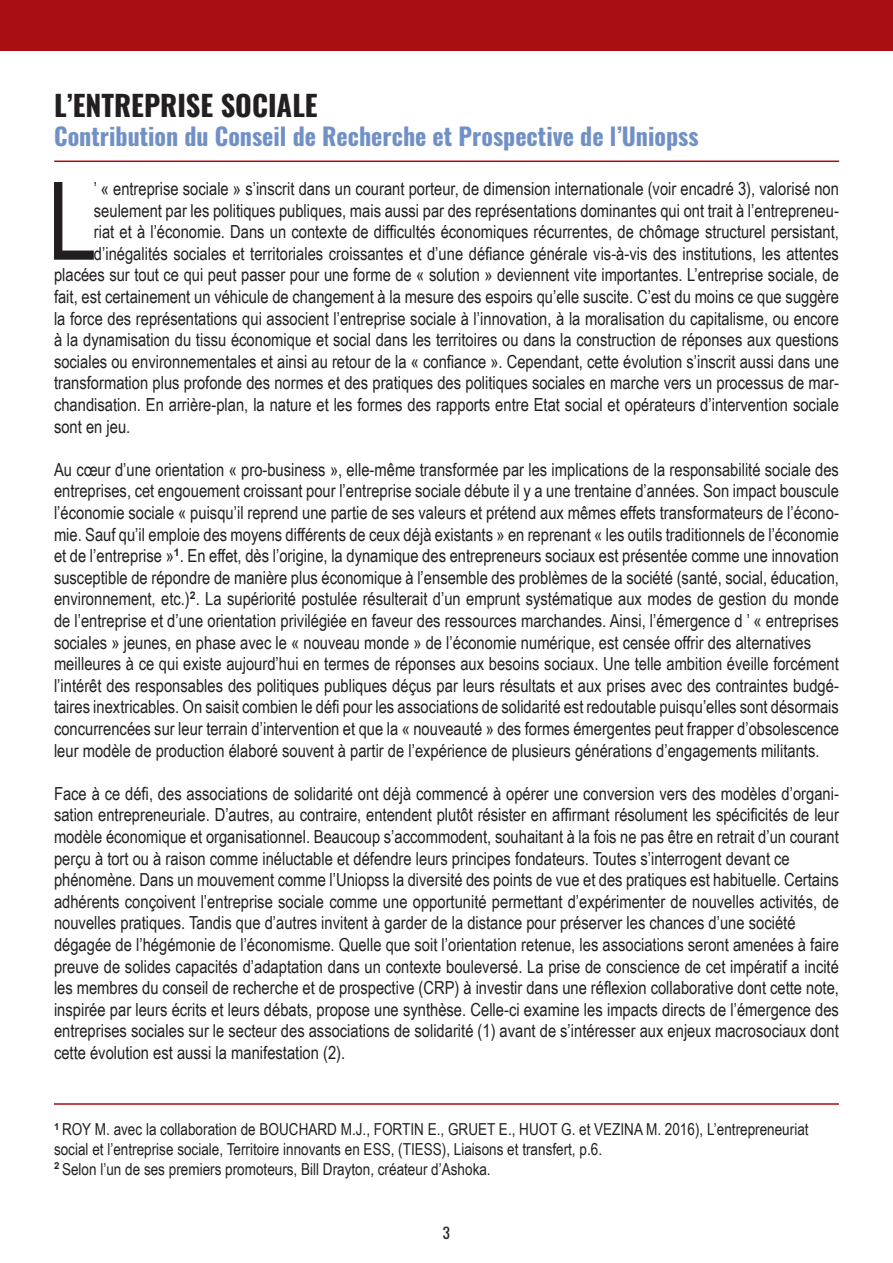
<style>
.page{position:relative;width:893px;height:1263px;background:#fff}
.page>*{position:absolute;margin:0;border:0;box-sizing:border-box;transform-origin:0 0}
.t1{font:108.6px "Arial Narrow";color:#231f20}
.t2{font:700 28.5px "Oswald";color:#231f20}
.t3{font:700 24px "Oswald";color:#7190c6}
.t4{font:18px/21.6px "Arial Narrow";color:#231f20;text-align:justify}
.t5{font:16.5px/19.8px "Arial Narrow";color:#231f20}
.t6{font:15px "Oswald";color:#231f20}
</style>
<div class="page">
<hr style="left:54px;top:1103px;width:785px;height:2px;background:#a70d11">
<div style="left:0;top:0;width:893px;height:51px;background:#a70d11"></div>
<hr style="left:54px;top:161px;width:785px;height:1px;background:#a70d11">
<p class="t2" style="left:54px;top:90px;width:265px">L’ENTREPRISE SOCIALE</p>
<p class="t3" style="left:54px;top:123px;width:646px">Contribution du Conseil de Recherche et Prospective de l’Uniopss</p>
<p class="t1" style="left:48px;top:142px;width:51px">L</p>
<p class="t4" style="left:94px;top:177px;width:747px">’ « entreprise sociale » s’inscrit dans un courant porteur, de dimension internationale (voir encadré 3), valorisé non</p>
<p class="t4" style="left:94px;top:199px;width:747px">seulement par les politiques publiques, mais aussi par des représentations dominantes qui ont trait à l’entrepreneu-</p>
<p class="t4" style="left:94px;top:220px;width:746px">riat et à l’économie. Dans un contexte de difficultés économiques récurrentes, de chômage structurel persistant,</p>
<p class="t4" style="left:94px;top:242px;width:747px">d’inégalités sociales et territoriales croissantes et d’une défiance générale vis-à-vis des institutions, les attentes</p>
<p class="t4" style="left:54px;top:263px;width:786px">placées sur tout ce qui peut passer pour une forme de « solution » deviennent vite importantes. L’entreprise sociale, de</p>
<p class="t4" style="left:54px;top:285px;width:786px">fait, est certainement un véhicule de changement à la mesure des espoirs qu’elle suscite. C’est du moins ce que suggère</p>
<p class="t4" style="left:54px;top:307px;width:786px">la force des représentations qui associent l’entreprise sociale à l’innovation, à la moralisation du capitalisme, ou encore</p>
<p class="t4" style="left:54px;top:328px;width:786px">à la dynamisation du tissu économique et social dans les territoires ou dans la construction de réponses aux questions</p>
<p class="t4" style="left:54px;top:350px;width:786px">sociales ou environnementales et ainsi au retour de la « confiance ». Cependant, cette évolution s’inscrit aussi dans une</p>
<p class="t4" style="left:54px;top:371px;width:786px">transformation plus profonde des normes et des pratiques des politiques sociales en marche vers un processus de mar-</p>
<p class="t4" style="left:54px;top:393px;width:786px">chandisation. En arrière-plan, la nature et les formes des rapports entre Etat social et opérateurs d’intervention sociale</p>
<p class="t4" style="left:54px;top:415px;width:78px">sont en jeu.</p>
<p class="t4" style="left:54px;top:458px;width:786px">Au cœur d’une orientation « pro-business », elle-même transformée par les implications de la responsabilité sociale des entreprises, cet engouement croissant pour l’entreprise sociale débute il y a une trentaine d’années. Son impact bouscule l’économie sociale « puisqu’il reprend une partie de ses valeurs et prétend aux mêmes effets transformateurs de l’écono&shy;mie. Sauf qu’il emploie des moyens différents de ceux déjà existants » en reprenant « les outils traditionnels de l’économie et de l’entreprise »<sup>1</sup>. En effet, dès l’origine, la dynamique des entrepreneurs sociaux est présentée comme une innovation susceptible de répondre de manière plus économique à l’ensemble des problèmes de la société (santé, social, éducation, environnement, etc.)<sup>2</sup>. La supériorité postulée résulterait d’un emprunt systématique aux modes de gestion du monde de l’entreprise et d’une orientation privilégiée en faveur des ressources marchandes. Ainsi, l’émergence d ’ « entreprises sociales » jeunes, en phase avec le « nouveau monde » de l’économie numérique, est censée offrir des alternatives</p>
<p class="t4" style="left:54px;top:652px;width:786px">meilleures à ce qui existe aujourd’hui en termes de réponses aux besoins sociaux. Une telle ambition éveille forcément l’intérêt des responsables des politiques publiques déçus par leurs résultats et aux prises avec des contraintes budgé&shy;taires inextricables. On saisit combien le défi pour les associations de solidarité est redoutable puisqu’elles sont désormais concurrencées sur leur terrain d’intervention et que la « nouveauté » des formes émergentes peut frapper d’obsolescence leur modèle de production élaboré souvent à partir de l’expérience de plusieurs générations d’engagements militants.</p>
<p class="t4" style="left:54px;top:782px;width:786px">Face à ce défi, des associations de solidarité ont déjà commencé à opérer une conversion vers des modèles d’organi&shy;sation entrepreneuriale. D’autres, au contraire, entendent plutôt résister en affirmant résolument les spécificités de leur modèle économique et organisationnel. Beaucoup s’accommodent, souhaitant à la fois ne pas être en retrait d’un courant perçu à tort ou à raison comme inéluctable et défendre leurs principes fondateurs. Toutes s’interrogent devant ce</p>
<p class="t4" style="left:54px;top:868px;width:786px">phénomène. Dans un mouvement comme l’Uniopss la diversité des points de vue et des pratiques est habituelle. Certains adhérents conçoivent l’entreprise sociale comme une opportunité permettant d’expérimenter de nouvelles activités, de nouvelles pratiques. Tandis que d’autres invitent à garder de la distance pour préserver les chances d’une société</p>
<p class="t4" style="left:54px;top:933px;width:786px">dégagée de l’hégémonie de l’économisme. Quelle que soit l’orientation retenue, les associations seront amenées à faire preuve de solides capacités d’adaptation dans un contexte bouleversé. La prise de conscience de cet impératif a incité les membres du conseil de recherche et de prospective (CRP) à investir dans une réflexion collaborative dont cette note, inspirée par leurs écrits et leurs débats, propose une synthèse. Celle-ci examine les impacts directs de l’émergence des entreprises sociales sur le secteur des associations de solidarité (1) avant de s’intéresser aux enjeux macrosociaux dont cette évolution est aussi la manifestation (2).</p>
<p class="t5" style="left:54px;top:1119px;width:756px"><sup>1</sup> ROY M. avec la collaboration de BOUCHARD M.J., FORTIN E., GRUET E., HUOT G. et VEZINA M. 2016), L’entrepreneuriat social et l’entreprise sociale, Territoire innovants en ESS, (TIESS), Liaisons et transfert, p.6.</p>
<p class="t5" style="left:54px;top:1158px;width:438px"><sup>2</sup> Selon l’un de ses premiers promoteurs, Bill Drayton, créateur d’Ashoka.</p>
<p class="t6" style="left:443px;top:1219px;width:9px">3</p>
</div>
